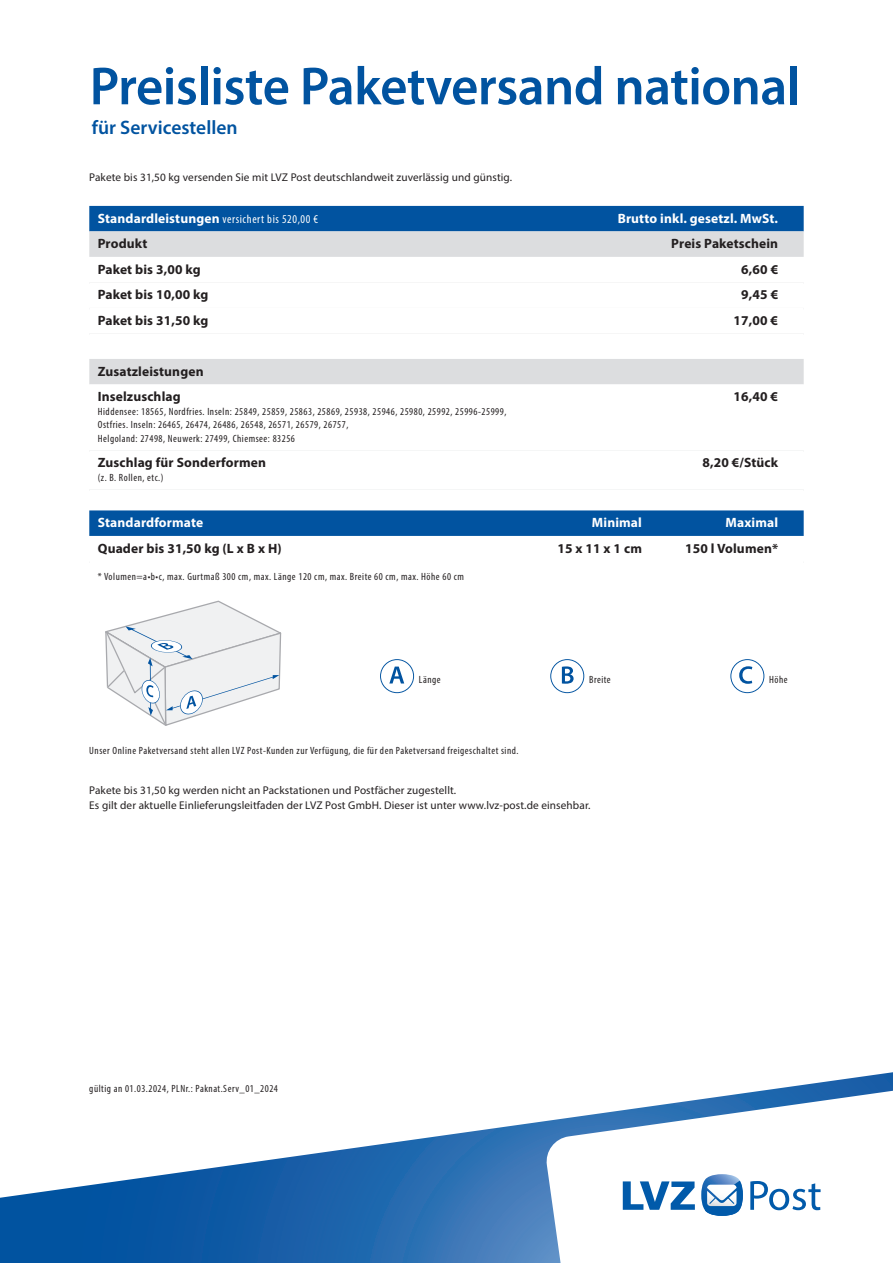
<style>
.page{position:relative;width:893px;height:1263px;background:#fff}
.page>*{position:absolute;margin:0;border:0;box-sizing:border-box;transform-origin:0 0}
.t1{font:600 54px "Myriad Pro";letter-spacing:-.01em;color:#0153a0}
.t2{font:600 19.5px "Myriad Pro";color:#0153a0}
.t3{font:700 13.5px/25.5px "Myriad Pro";letter-spacing:.01em;color:#231f20}
.t4{font:700 13.5px "Myriad Pro";letter-spacing:.01em;color:#fff}
.t5{font:condensed 12px "Myriad Pro";letter-spacing:.05em;color:#fff}
.t6{font:11.25px/15px "Myriad Pro";letter-spacing:.01em;color:#231f20}
.t7{font:condensed 10.5px/13.5px "Myriad Pro";letter-spacing:.05em;color:#231f20}
.s1{font-weight:700;font-stretch:normal;font-size:13.5px}
</style>
<div class="page">
<div style="left:89px;top:206px;width:715px;height:25px;background:#0153a0"></div>
<div style="left:89px;top:231px;width:715px;height:26px;background:#dcdddf"></div>
<div style="left:89px;top:359px;width:715px;height:25px;background:#dcdddf"></div>
<div style="left:89px;top:510px;width:715px;height:26px;background:#0153a0"></div>
<svg style="left:0;top:1072px;width:893px;height:191px"></svg>
<svg style="left:545px;top:1087px;width:348px;height:176px"></svg>
<svg style="left:623px;top:1181px;width:72px;height:29px"></svg>
<svg style="left:750px;top:1181px;width:71px;height:29px"></svg>
<svg style="left:701px;top:1174px;width:42px;height:42px"></svg>
<svg style="left:105px;top:601px;width:176px;height:125px"></svg>
<svg style="left:380px;top:659px;width:34px;height:34px"></svg>
<svg style="left:550px;top:659px;width:34px;height:34px"></svg>
<svg style="left:730px;top:659px;width:34px;height:34px"></svg>
<h1 class="t1" style="left:90px;top:52px;width:712px">Preisliste Paketversand national</h1>
<h2 class="t2" style="left:92px;top:115px;width:147px">für Servicestellen</h2>
<p class="t6" style="left:89px;top:169px;width:424px">Pakete bis 31,50 kg versenden Sie mit LVZ Post deutschlandweit zuverlässig und günstig.</p>
<p class="t5" style="left:98px;top:211px;width:222px"><span class="s1">Standardleistungen</span> versichert bis 520,00 €</p>
<p class="t4" style="left:618px;top:209px;width:162px">Brutto inkl. gesetzl. MwSt.</p>
<p class="t3" style="left:98px;top:230px;width:51px">Produkt</p>
<p class="t3" style="left:671px;top:230px;width:108px">Preis Paketschein</p>
<p class="t3" style="left:98px;top:256px;width:104px">Paket bis 3,00 kg</p>
<p class="t3" style="left:741px;top:256px;width:38px">6,60 €</p>
<p class="t3" style="left:98px;top:281px;width:112px">Paket bis 10,00 kg</p>
<p class="t3" style="left:741px;top:281px;width:38px">9,45 €</p>
<p class="t3" style="left:98px;top:307px;width:112px">Paket bis 31,50 kg</p>
<p class="t3" style="left:733px;top:307px;width:46px">17,00 €</p>
<p class="t3" style="left:98px;top:358px;width:107px">Zusatzleistungen<br>Inselzuschlag</p>
<p class="t3" style="left:733px;top:383px;width:46px">16,40 €</p>
<p class="t7" style="left:98px;top:404px;width:410px">Hiddensee: 18565, Nordfries. Inseln: 25849, 25859, 25863, 25869, 25938, 25946, 25980, 25992, 25996-25999,<br>Ostfries. Inseln: 26465, 26474, 26486, 26548, 26571, 26579, 26757,<br>Helgoland: 27498, Neuwerk: 27499, Chiemsee: 83256</p>
<p class="t3" style="left:98px;top:449px;width:170px">Zuschlag für Sonderformen</p>
<p class="t3" style="left:703px;top:449px;width:77px">8,20 €/Stück</p>
<p class="t7" style="left:98px;top:470px;width:67px">(z. B. Rollen, etc.)</p>
<p class="t4" style="left:98px;top:514px;width:107px">Standardformate</p>
<p class="t4" style="left:592px;top:514px;width:52px">Minimal</p>
<p class="t4" style="left:726px;top:514px;width:54px">Maximal</p>
<p class="t3" style="left:98px;top:535px;width:185px">Quader bis 31,50 kg (L x B x H)</p>
<p class="t3" style="left:557px;top:535px;width:86px">15 x 11 x 1 cm</p>
<p class="t3" style="left:685px;top:535px;width:95px">150 l Volumen*</p>
<p class="t7" style="left:98px;top:569px;width:368px">* Volumen=a•b•c, max. Gurtmaß 300 cm, max. Länge 120 cm, max. Breite 60 cm, max. Höhe 60 cm</p>
<p class="t7" style="left:419px;top:672px;width:23px">Länge</p>
<p class="t7" style="left:589px;top:672px;width:23px">Breite</p>
<p class="t7" style="left:769px;top:672px;width:20px">Höhe</p>
<p class="t7" style="left:89px;top:743px;width:431px">Unser Online Paketversand steht allen LVZ Post-Kunden zur Verfügung, die für den Paketversand freigeschaltet sind.</p>
<p class="t6" style="left:89px;top:783px;width:503px">Pakete bis 31,50 kg werden nicht an Packstationen und Postfächer zugestellt.<br>Es gilt der aktuelle Einlieferungsleitfaden der LVZ Post GmbH. Dieser ist unter www.lvz-post.de einsehbar.</p>
<p class="t7" style="left:89px;top:1082px;width:190px">gültig an 01.03.2024, PLNr.: Paknat.Serv_01_2024</p>
</div>
